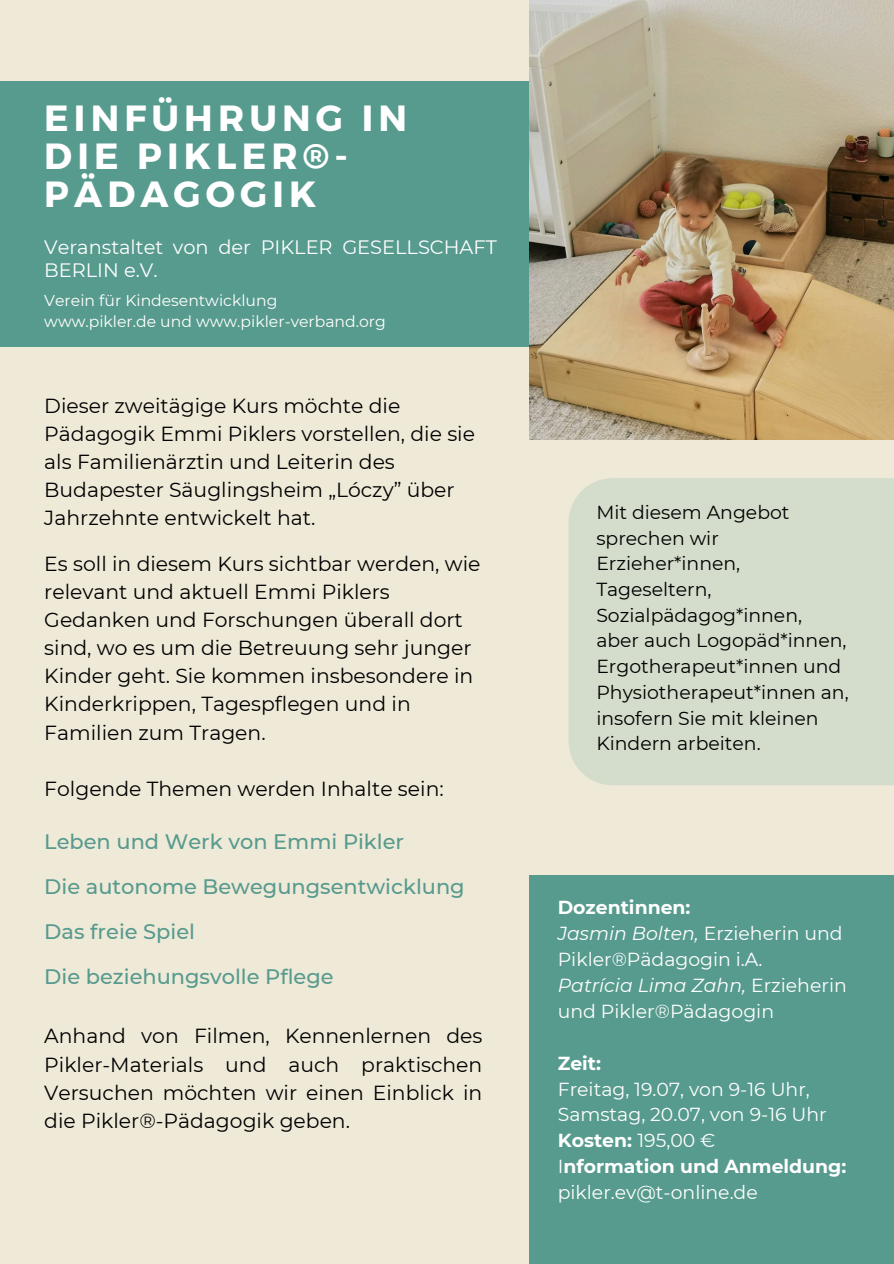
<style>
.page{position:relative;width:894px;height:1264px;background:#fff}
.page>*{position:absolute;margin:0;border:0;box-sizing:border-box;transform-origin:0 0}
.t1{font:700 36.45px/38.2px "Montserrat";letter-spacing:.14em;color:#fff}
.t2{font:500 21px "Montserrat";color:#579b8e}
.t3{font:20.4px/28.2px "Montserrat";color:#000}
.t4{font:19.35px/23.7px "Montserrat";color:#fff}
.t5{font:18.9px/26px "Montserrat";color:#fff}
.t6{font:18.9px/25.7px "Montserrat";color:#000}
.t7{font:15.6px "Montserrat";color:#fff}
.s1{font-weight:700}
.s2{font-style:italic}
</style>
<div class="page">
<div style="left:0;top:0;width:893px;height:1263px;background:#efe9d8"></div>
<div style="left:0;top:82px;width:614px;height:265px;background:#579b8e"></div>
<div style="left:568px;top:478px;width:325px;height:307px;background:#d4dccb"></div>
<div style="left:529px;top:875px;width:364px;height:388px;background:#579b8e"></div>
<img style="left:529px;top:0;width:364px;height:440px">
<h1 class="t1" style="left:44px;top:97px;width:364px">EINFÜHRUNG IN<br>DIE PIKLER®-<br>PÄDAGOGIK</h1>
<h3 class="t4" style="left:44px;top:235px;width:454px">Veranstaltet von der PIKLER GESELLSCHAFT<br>BERLIN e.V.</h3>
<p class="t7" style="left:44px;top:291px;width:234px">Verein für Kindesentwicklung</p>
<p class="t7" style="left:44px;top:312px;width:343px">www.pikler.de und www.pikler-verband.org</p>
<h3 class="t3" style="left:44px;top:391px;width:432px">Dieser zweitägige Kurs möchte die Pädagogik Emmi Piklers vorstellen, die sie als Familienärztin und Leiterin des Budapester Säuglingsheim „Lóczy” über Jahrzehnte entwickelt hat.</h3>
<h2 class="t3" style="left:44px;top:549px;width:437px">Es soll in diesem Kurs sichtbar werden, wie relevant und aktuell Emmi Piklers Gedanken und Forschungen überall dort sind, wo es um die Betreuung sehr junger Kinder geht. Sie kommen insbesondere in Kinderkrippen, Tagespflegen und in Familien zum Tragen.</h2>
<h3 class="t3" style="left:44px;top:774px;width:401px">Folgende Themen werden Inhalte sein:</h3>
<h3 class="t2" style="left:44px;top:828px;width:361px">Leben und Werk von Emmi Pikler</h3>
<h3 class="t2" style="left:44px;top:873px;width:422px">Die autonome Bewegungsentwicklung</h3>
<h2 class="t2" style="left:44px;top:918px;width:152px">Das freie Spiel</h2>
<h2 class="t2" style="left:44px;top:963px;width:291px">Die beziehungsvolle Pflege</h2>
<h2 class="t3" style="left:44px;top:1022px;width:439px;text-align:justify">Anhand von Filmen, Kennenlernen des Pikler-Materials und auch praktischen Versuchen möchten wir einen Einblick in die Pikler®-Pädagogik geben.</h2>
<h3 class="t6" style="left:596px;top:499px;width:254px">Mit diesem Angebot sprechen wir<br>Erzieher*innen,<br>Tageseltern,<br>Sozialpädagog*innen, aber auch Logopäd*innen,<br>Ergotherapeut*innen und<br>Physiotherapeut*innen an, insofern Sie mit kleinen<br>Kindern arbeiten.</h3>
<h3 class="t5" style="left:557px;top:894px;width:290px"><span class="s1">Dozentinnen:<br></span><span class="s2">Jasmin Bolten,</span> Erzieherin und<br>Pikler®Pädagogin i.A.<br><span class="s2">Patrícia Lima Zahn,</span> Erzieherin und Pikler®Pädagogin</h3>
<h3 class="t5" style="left:557px;top:1049px;width:290px"><span class="s1">Zeit:<br></span>Freitag, 19.07, von 9-16 Uhr,<br>Samstag, 20.07, von 9-16 Uhr<br><span class="s1">Kosten:</span> 195,00 €<br>I<span class="s1">nformation und Anmeldung: </span>pikler.ev@t-online.de</h3>
</div>
